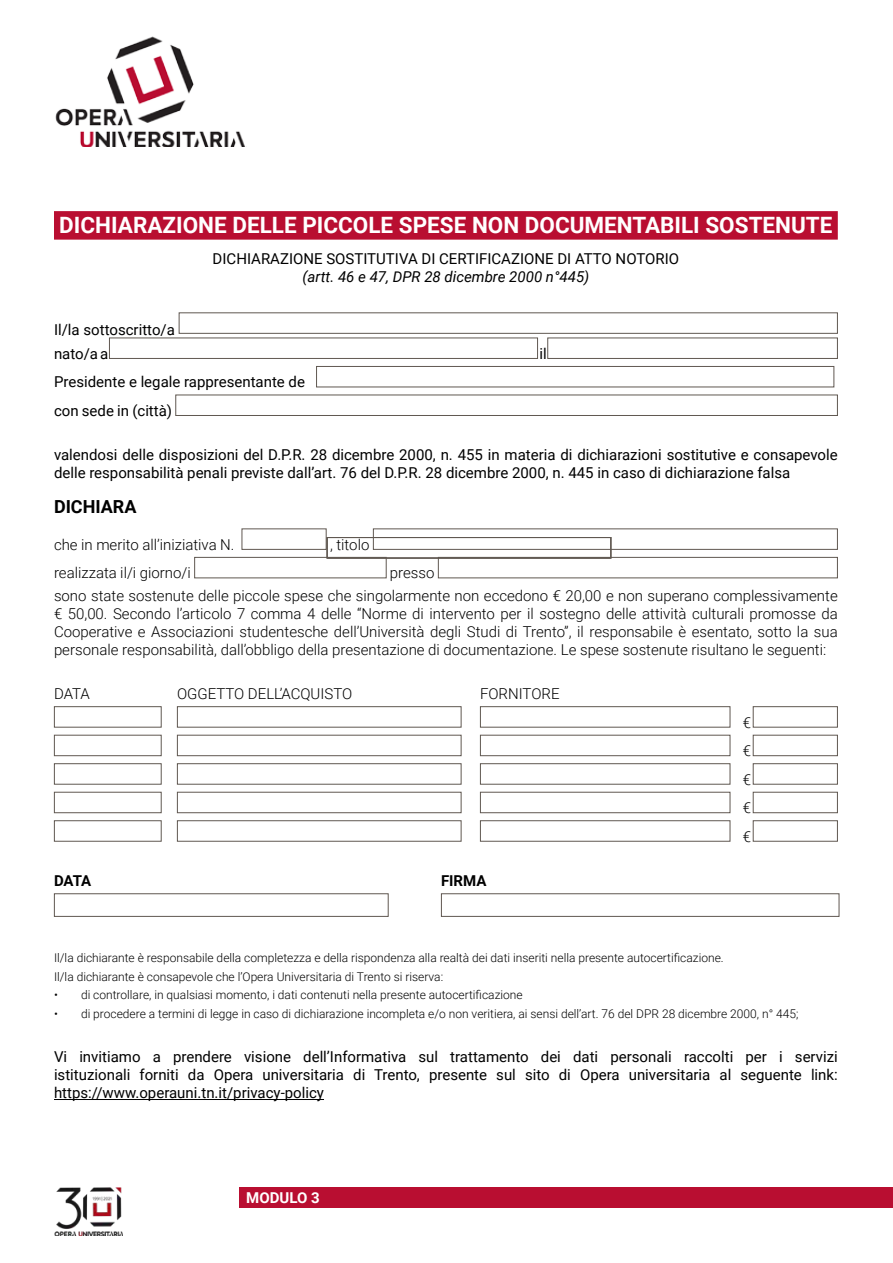
<style>
.page{position:relative;width:893px;height:1263px;background:#fff}
.page>*{position:absolute;margin:0;border:0;box-sizing:border-box;transform-origin:0 0}
.t1{font:700 22.5px "Roboto";color:#fff}
.t2{font:700 18px "Roboto";color:#000}
.t3{font:15px/18px "Roboto";color:#000}
.t4{font:300 15px/28.5px "Roboto";color:#000;text-align:justify}
.t5{font:italic 15px "Roboto";color:#000}
.t6{font:700 15px "Roboto";color:#000}
.t7{font:700 15px "Roboto";color:#fff}
.t8{font:300 12px/18.6px "Roboto";color:#000}
</style>
<div class="page">
<div style="left:240px;top:1187px;width:653px;height:21px;background:#b90e31"></div>
<img style="left:54px;top:1188px;width:69px;height:47px">
<img style="left:55px;top:36px;width:190px;height:111px">
<div style="left:54px;top:211px;width:784px;height:29px;background:#b90e31"></div>
<hr style="left:54px;top:1099px;width:270px;height:1px;background:#000">
<div style="left:179px;top:312px;width:659px;height:22px;border:1px solid #605851"></div>
<div style="left:109px;top:338px;width:429px;height:21px;border:1px solid #605851"></div>
<div style="left:547px;top:338px;width:291px;height:21px;border:1px solid #605851"></div>
<div style="left:316px;top:366px;width:518px;height:21px;border:1px solid #605851"></div>
<div style="left:175px;top:395px;width:663px;height:21px;border:1px solid #605851"></div>
<div style="left:242px;top:528px;width:85px;height:22px;border:1px solid #605851"></div>
<div style="left:373px;top:528px;width:465px;height:22px;border:1px solid #605851"></div>
<div style="left:194px;top:557px;width:193px;height:21px;border:1px solid #605851"></div>
<div style="left:438px;top:557px;width:400px;height:21px;border:1px solid #605851"></div>
<div style="left:54px;top:706px;width:108px;height:21px;border:1px solid #605851"></div>
<div style="left:177px;top:706px;width:284px;height:21px;border:1px solid #605851"></div>
<div style="left:480px;top:706px;width:250px;height:21px;border:1px solid #605851"></div>
<div style="left:753px;top:706px;width:85px;height:21px;border:1px solid #605851"></div>
<div style="left:54px;top:735px;width:108px;height:21px;border:1px solid #605851"></div>
<div style="left:177px;top:735px;width:284px;height:21px;border:1px solid #605851"></div>
<div style="left:480px;top:735px;width:250px;height:21px;border:1px solid #605851"></div>
<div style="left:753px;top:735px;width:85px;height:21px;border:1px solid #605851"></div>
<div style="left:54px;top:763px;width:108px;height:21px;border:1px solid #605851"></div>
<div style="left:177px;top:763px;width:284px;height:21px;border:1px solid #605851"></div>
<div style="left:480px;top:763px;width:250px;height:21px;border:1px solid #605851"></div>
<div style="left:753px;top:763px;width:85px;height:21px;border:1px solid #605851"></div>
<div style="left:54px;top:792px;width:108px;height:21px;border:1px solid #605851"></div>
<div style="left:177px;top:792px;width:284px;height:21px;border:1px solid #605851"></div>
<div style="left:480px;top:792px;width:250px;height:21px;border:1px solid #605851"></div>
<div style="left:753px;top:792px;width:85px;height:21px;border:1px solid #605851"></div>
<div style="left:54px;top:820px;width:108px;height:22px;border:1px solid #605851"></div>
<div style="left:177px;top:820px;width:284px;height:22px;border:1px solid #605851"></div>
<div style="left:480px;top:820px;width:250px;height:22px;border:1px solid #605851"></div>
<div style="left:753px;top:820px;width:85px;height:22px;border:1px solid #605851"></div>
<div style="left:54px;top:893px;width:335px;height:24px;border:1px solid #605851"></div>
<div style="left:441px;top:893px;width:398px;height:24px;border:1px solid #605851"></div>
<div style="left:327px;top:537px;width:284px;height:21px;border:1px solid #605851"></div>
<h1 class="t1" style="left:59px;top:209px;width:775px">DICHIARAZIONE DELLE PICCOLE SPESE NON DOCUMENTABILI SOSTENUTE</h1>
<p class="t3" style="left:213px;top:249px;width:468px">DICHIARAZIONE SOSTITUTIVA DI CERTIFICAZIONE DI ATTO NOTORIO</p>
<p class="t5" style="left:302px;top:266px;width:288px">(artt. 46 e 47, DPR 28 dicembre 2000 n°445)</p>
<p class="t3" style="left:54px;top:316px;width:122px;line-height:24.3px">Il/la sottoscritto/a nato/a a</p>
<p class="t3" style="left:539px;top:344px;width:9px">il</p>
<p class="t3" style="left:54px;top:367px;width:253px;line-height:28.5px">Presidente e legale rappresentante de con sede in (città)</p>
<p class="t3" style="left:54px;top:445px;width:785px">valendosi delle disposizioni del D.P.R. 28 dicembre 2000, n. 455 in materia di dichiarazioni sostitutive e consapevole delle responsabilità penali previste dall’art. 76 del D.P.R. 28 dicembre 2000, n. 445 in caso di dichiarazione falsa</p>
<p class="t2" style="left:54px;top:494px;width:84px">DICHIARA</p>
<p class="t4" style="left:54px;top:530px;width:182px">che in merito all’iniziativa N.</p>
<p class="t4" style="left:330px;top:530px;width:41px">, titolo</p>
<p class="t4" style="left:54px;top:558px;width:138px">realizzata il/i giorno/i</p>
<p class="t4" style="left:54px;top:561px;width:785px;line-height:22.2px;text-indent:336px">presso<br>sono state sostenute delle piccole spese che singolarmente non eccedono € 20,00 e non superano complessivamente</p>
<p class="t4" style="left:54px;top:604px;width:785px;line-height:18px">€ 50,00. Secondo l’articolo 7 comma 4 delle “Norme di intervento per il sostegno delle attività culturali promosse da Cooperative e Associazioni studentesche dell’Università degli Studi di Trento”, il responsabile è esentato, sotto la sua personale responsabilità, dall’obbligo della presentazione di documentazione. Le spese sostenute risultano le seguenti:</p>
<p class="t4" style="left:54px;top:679px;width:37px">DATA</p>
<p class="t4" style="left:177px;top:679px;width:177px">OGGETTO DELL’ACQUISTO</p>
<p class="t4" style="left:480px;top:679px;width:81px">FORNITORE</p>
<p class="t4" style="left:743px;top:707px;width:10px">€ € € € €</p>
<p class="t6" style="left:54px;top:870px;width:39px">DATA</p>
<p class="t6" style="left:441px;top:870px;width:47px">FIRMA</p>
<p class="t8" style="left:54px;top:948px;width:671px">Il/la dichiarante è responsabile della completezza e della rispondenza alla realtà dei dati inseriti nella presente autocertificazione.<br>Il/la dichiarante è consapevole che l’Opera Universitaria di Trento si riserva:</p>
<p class="t8" style="left:54px;top:985px;width:470px">• di controllare, in qualsiasi momento, i dati contenuti nella presente autocertificazione</p>
<p class="t8" style="left:54px;top:1004px;width:746px">• di procedere a termini di legge in caso di dichiarazione incompleta e/o non veritiera, ai sensi dell’art. 76 del DPR 28 dicembre 2000, n° 445;</p>
<p class="t3" style="left:54px;top:1047px;width:785px;text-align:justify">Vi invitiamo a prendere visione dell’Informativa sul trattamento dei dati personali raccolti per i servizi istituzionali forniti da Opera universitaria di Trento, presente sul sito di Opera universitaria al seguente link: https://www.operauni.tn.it/privacy-policy</p>
<p class="t7" style="left:246px;top:1187px;width:75px">MODULO 3</p>
</div>
